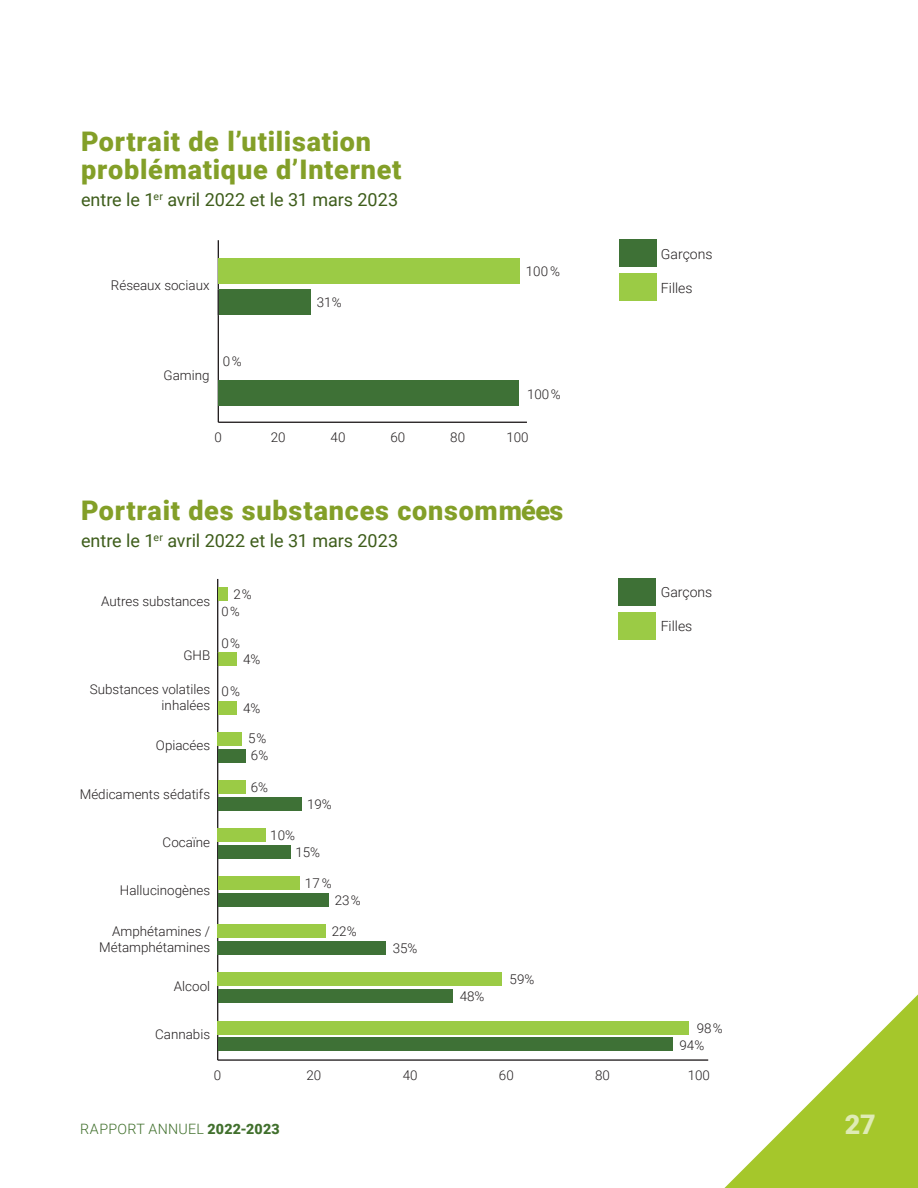
<style>
.page{position:relative;width:918px;height:1188px;background:#fff}
.page>*{position:absolute;margin:0;border:0;box-sizing:border-box;transform-origin:0 0}
.Titre_Tableau{font:900 27px/28.5px "Roboto";letter-spacing:.03em;color:#839f28}
.t1{font:900 27px "Roboto";color:#dfebb5}
.Texte_courant{font:18px "Roboto";color:#3e5d1b}
.Titre_Tableau-2{font:18px "Roboto";color:#3e5d1b}
.t2{font:300 14.25px "Roboto";letter-spacing:.02em;color:#41702d}
.t3{font:300 14.1px "Roboto";color:#231f20}
.t4{font:300 13.35px/16px "Roboto";color:#231f20;text-align:right}
.t5{font:300 12.9px "Roboto";color:#231f20}
.s1{font-weight:900}
</style>
<div class="page">
<svg style="left:597px;top:994px;width:321px;height:194px"></svg>
<hr style="left:218px;top:422px;width:309px;height:1px;background:#231f20">
<hr style="left:218px;top:240px;width:1px;height:182px;background:#231f20">
<div style="left:218px;top:258px;width:301px;height:26px;background:#9bcb45"></div>
<div style="left:218px;top:290px;width:92px;height:25px;background:#3e7136"></div>
<svg style="left:218px;top:290px;width:1px;height:25px"></svg>
<div style="left:218px;top:380px;width:301px;height:26px;background:#3e7136"></div>
<div style="left:619px;top:274px;width:37px;height:27px;background:#9bcb45"></div>
<div style="left:619px;top:240px;width:37px;height:27px;background:#3e7136"></div>
<div style="left:619px;top:612px;width:37px;height:28px;background:#9bcb45"></div>
<div style="left:619px;top:578px;width:37px;height:28px;background:#3e7136"></div>
<hr style="left:218px;top:1059px;width:490px;height:2px;background:#231f20">
<hr style="left:217px;top:579px;width:1px;height:481px;background:#231f20">
<div style="left:218px;top:652px;width:19px;height:14px;background:#9bcb45"></div>
<div style="left:218px;top:732px;width:24px;height:14px;background:#9bcb45"></div>
<div style="left:218px;top:749px;width:27px;height:14px;background:#3e7136"></div>
<div style="left:218px;top:780px;width:27px;height:14px;background:#9bcb45"></div>
<div style="left:218px;top:797px;width:84px;height:14px;background:#3e7136"></div>
<div style="left:218px;top:828px;width:48px;height:14px;background:#9bcb45"></div>
<div style="left:218px;top:893px;width:110px;height:14px;background:#3e7136"></div>
<div style="left:218px;top:925px;width:108px;height:13px;background:#9bcb45"></div>
<div style="left:218px;top:973px;width:284px;height:13px;background:#9bcb45"></div>
<div style="left:218px;top:1021px;width:471px;height:13px;background:#9bcb45"></div>
<div style="left:218px;top:588px;width:9px;height:13px;background:#9bcb45"></div>
<div style="left:218px;top:845px;width:72px;height:14px;background:#3e7136"></div>
<div style="left:218px;top:941px;width:168px;height:14px;background:#3e7136"></div>
<div style="left:218px;top:990px;width:235px;height:13px;background:#3e7136"></div>
<div style="left:218px;top:1038px;width:455px;height:13px;background:#3e7136"></div>
<div style="left:218px;top:701px;width:19px;height:13px;background:#9bcb45"></div>
<div style="left:218px;top:876px;width:82px;height:14px;background:#9bcb45"></div>
<p class="Titre_Tableau" style="left:81px;top:126px;width:322px">Portrait de l’utilisation problématique d’Internet</p>
<p class="Titre_Tableau-2" style="left:81px;top:187px;width:319px">entre le 1<sup>er</sup> avril 2022 et le 31 mars 2023</p>
<p class="t4" style="left:111px;top:277px;width:100px">Réseaux sociaux</p>
<p class="t4" style="left:164px;top:367px;width:48px">Gaming</p>
<p class="t4" style="left:223px;top:353px;width:20px">0%</p>
<p class="t4" style="left:317px;top:293px;width:26px">31%</p>
<p class="t4" style="left:526px;top:263px;width:36px">100%</p>
<p class="t4" style="left:527px;top:386px;width:35px">100%</p>
<p class="t4" style="left:215px;top:429px;width:9px">0</p>
<p class="t4" style="left:271px;top:429px;width:16px">20</p>
<p class="t4" style="left:331px;top:429px;width:16px">40</p>
<p class="t4" style="left:390px;top:429px;width:16px">60</p>
<p class="t4" style="left:450px;top:429px;width:16px">80</p>
<p class="t4" style="left:506px;top:429px;width:24px">100</p>
<p class="Titre_Tableau" style="left:81px;top:495px;width:484px">Portrait des substances consommées</p>
<p class="Texte_courant" style="left:81px;top:528px;width:319px">entre le 1<sup>er</sup> avril 2022 et le 31 mars 2023</p>
<p class="t4" style="left:101px;top:593px;width:111px">Autres substances</p>
<p class="t4" style="left:183px;top:646px;width:28px">GHB</p>
<p class="t4" style="left:90px;top:681px;width:122px">Substances volatiles inhalées</p>
<p class="t4" style="left:156px;top:737px;width:56px">Opiacées</p>
<p class="t4" style="left:80px;top:785px;width:132px">Médicaments sédatifs</p>
<p class="t4" style="left:163px;top:833px;width:49px">Cocaïne</p>
<p class="t4" style="left:120px;top:882px;width:92px">Hallucinogènes</p>
<p class="t4" style="left:99px;top:923px;width:113px">Amphétamines /<br>Métamphétamines</p>
<p class="t4" style="left:174px;top:978px;width:38px">Alcool</p>
<p class="t4" style="left:234px;top:586px;width:20px">2%</p>
<p class="t5" style="left:222px;top:602px;width:20px">0%</p>
<p class="t4" style="left:222px;top:634px;width:20px">0%</p>
<p class="t4" style="left:243px;top:651px;width:19px">4%</p>
<p class="t4" style="left:222px;top:683px;width:20px">0%</p>
<p class="t4" style="left:243px;top:700px;width:19px">4%</p>
<p class="t4" style="left:248px;top:730px;width:21px;line-height:17px;text-align:left">5%<br>6%</p>
<p class="t4" style="left:251px;top:779px;width:19px">6%</p>
<p class="t4" style="left:270px;top:826px;width:26px">10%</p>
<p class="t4" style="left:307px;top:796px;width:26px">19%</p>
<p class="t4" style="left:295px;top:843px;width:26px">15%</p>
<p class="t4" style="left:305px;top:874px;width:28px">17%</p>
<p class="t4" style="left:335px;top:891px;width:27px">23%</p>
<p class="t4" style="left:332px;top:923px;width:26px">22%</p>
<p class="t4" style="left:155px;top:1026px;width:56px">Cannabis</p>
<p class="t4" style="left:393px;top:940px;width:26px">35%</p>
<p class="t4" style="left:460px;top:988px;width:26px">48%</p>
<p class="t4" style="left:510px;top:971px;width:26px">59%</p>
<p class="t3" style="left:661px;top:244px;width:53px">Garçons</p>
<p class="t3" style="left:661px;top:278px;width:33px">Filles</p>
<p class="t3" style="left:661px;top:582px;width:53px">Garçons</p>
<p class="t3" style="left:661px;top:616px;width:33px">Filles</p>
<p class="t4" style="left:659px;top:590px;width:51px">Garçons</p>
<p class="t4" style="left:664px;top:622px;width:32px">Filles</p>
<p class="t4" style="left:697px;top:1019px;width:28px">98%</p>
<p class="t4" style="left:680px;top:1037px;width:26px">94%</p>
<p class="t4" style="left:214px;top:1067px;width:9px">0</p>
<p class="t4" style="left:307px;top:1067px;width:16px">20</p>
<p class="t4" style="left:403px;top:1067px;width:16px">40</p>
<p class="t4" style="left:499px;top:1067px;width:16px">60</p>
<p class="t4" style="left:595px;top:1067px;width:16px">80</p>
<p class="t4" style="left:688px;top:1067px;width:24px">100</p>
<p class="t2" style="left:80px;top:1119px;width:201px">RAPPORT ANNUEL <span class="s1">2022-2023</span></p>
<h1 class="t1" style="left:845px;top:1106px;width:32px">27</h1>
</div>
